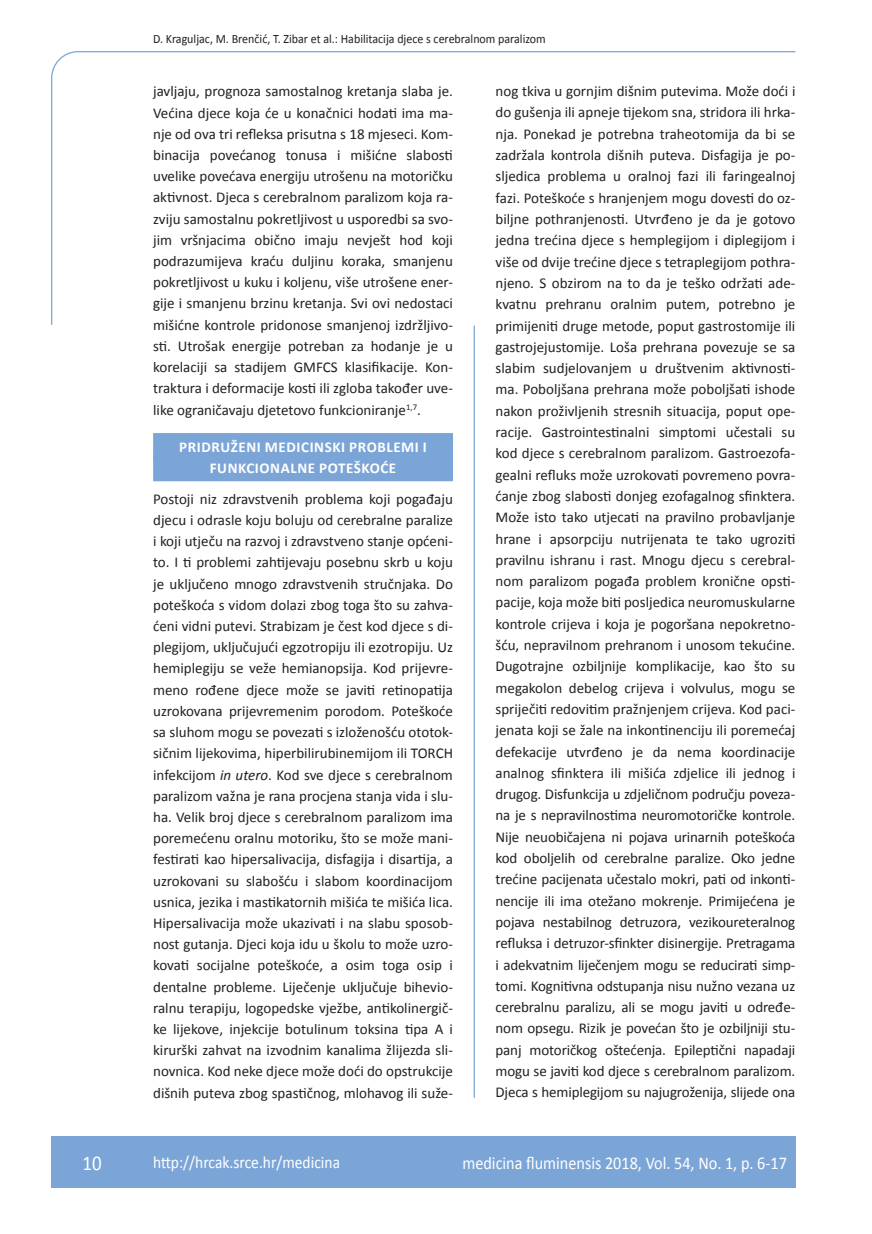
<style>
.page{position:relative;width:872px;height:1234px;background:#fff}
.page>*{position:absolute;margin:0;border:0;box-sizing:border-box;transform-origin:0 0}
.t1{font:21px "Calibri";color:#fff;scale:.9 1}
.t2{font:18px "Calibri";color:#fff;scale:.9 1}
.t3{font:17.25px "Calibri";color:#fff;scale:.9 1}
.t4{font:15px/21.3px "Calibri";letter-spacing:-.005em;color:#231f20;text-align:justify}
.t5{font:700 15px/21.1px "Calibri";letter-spacing:.04em;color:#fff;text-align:center}
.t6{font:12.75px "Calibri";color:#231f20;scale:.94 1}
.s1{font-style:italic}
</style>
<div class="page">
<svg style="left:51px;top:51px;width:745px;height:274px"></svg>
<hr style="left:473px;top:325px;width:2px;height:772px;background:#7ca5d7">
<div style="left:51px;top:1135px;width:744px;height:51px;background:#7ca5d7"></div>
<div style="left:153px;top:433px;width:300px;height:27px;background:#7ca5d7"></div>
<div style="left:153px;top:454px;width:300px;height:27px;background:#7ca5d7"></div>
<p class="t6" style="left:153px;top:30px;width:419px">D. Kraguljac, M. Brenčić, T. Zibar et al.: Habilitacija djece s cerebralnom paralizom</p>
<p class="t4" style="left:153px;top:80px;width:301px">javljaju, prognoza samostalnog kretanja slaba je.<br>Većina djece koja će u konačnici hodati ima ma&shy;nje od ova tri refleksa prisutna s 18 mjeseci. Kom&shy;binacija povećanog tonusa i mišićne slabosti uvelike povećava energiju utrošenu na motoričku aktivnost. Djeca s cerebralnom paralizom koja ra&shy;zviju samostalnu pokretljivost u usporedbi sa svo&shy;jim vršnjacima obično imaju nevješt hod koji podrazumijeva kraću duljinu koraka, smanjenu pokretljivost u kuku i koljenu, više utrošene ener&shy;gije i smanjenu brzinu kretanja. Svi ovi nedostaci mišićne kontrole pridonose smanjenoj izdržljivo&shy;sti. Utrošak energije potreban za hodanje je u korelaciji sa stadijem GMFCS klasifikacije. Kon&shy;traktura i deformacije kosti ili zgloba također uve&shy;like ograničavaju djetetovo funkcioniranje<sup>1,7</sup>.</p>
<p class="t5" style="left:179px;top:435px;width:249px">PRIDRUŽENI MEDICINSKI PROBLEMI I<br>FUNKCIONALNE POTEŠKOĆE</p>
<p class="t4" style="left:153px;top:487px;width:301px">Postoji niz zdravstvenih problema koji pogađaju djecu i odrasle koju boluju od cerebralne paralize i koji utječu na razvoj i zdravstveno stanje općeni&shy;to. I ti problemi zahtijevaju posebnu skrb u koju je uključeno mnogo zdravstvenih stručnjaka. Do poteškoća s vidom dolazi zbog toga što su zahva&shy;ćeni vidni putevi. Strabizam je čest kod djece s di&shy;plegijom, uključujući egzotropiju ili ezotropiju. Uz hemiplegiju se veže hemianopsija. Kod prijevre&shy;meno rođene djece može se javiti retinopatija uzrokovana prijevremenim porodom. Poteškoće sa sluhom mogu se povezati s izloženošću ototok&shy;sičnim lijekovima, hiperbilirubinemijom ili TORCH infekcijom <span class="s1">in utero</span>. Kod sve djece s cerebralnom paralizom važna je rana procjena stanja vida i slu&shy;ha. Velik broj djece s cerebralnom paralizom ima poremećenu oralnu motoriku, što se može mani&shy;festirati kao hipersalivacija, disfagija i disartija, a uzrokovani su slabošću i slabom koordinacijom usnica, jezika i mastikatornih mišića te mišića lica.<br>Hipersalivacija može ukazivati i na slabu sposob&shy;nost gutanja. Djeci koja idu u školu to može uzro&shy;kovati socijalne poteškoće, a osim toga osip i dentalne probleme. Liječenje uključuje bihevio&shy;ralnu terapiju, logopedske vježbe, antikolinergič&shy;ke lijekove, injekcije botulinum toksina tipa A i kirurški zahvat na izvodnim kanalima žlijezda sli&shy;novnica. Kod neke djece može doći do opstrukcije dišnih puteva zbog spastičnog, mlohavog ili suže-</p>
<p class="t4" style="left:495px;top:80px;width:301px">nog tkiva u gornjim dišnim putevima. Može doći i do gušenja ili apneje tijekom sna, stridora ili hrka&shy;nja. Ponekad je potrebna traheotomija da bi se zadržala kontrola dišnih puteva. Disfagija je po&shy;sljedica problema u oralnoj fazi ili faringealnoj fazi. Poteškoće s hranjenjem mogu dovesti do oz&shy;biljne pothranjenosti. Utvrđeno je da je gotovo jedna trećina djece s hemplegijom i diplegijom i više od dvije trećine djece s tetraplegijom pothra&shy;njeno. S obzirom na to da je teško održati ade&shy;kvatnu prehranu oralnim putem, potrebno je primijeniti druge metode, poput gastrostomije ili gastrojejustomije. Loša prehrana povezuje se sa slabim sudjelovanjem u društvenim aktivnosti&shy;ma. Poboljšana prehrana može poboljšati ishode nakon proživljenih stresnih situacija, poput ope&shy;racije. Gastrointestinalni simptomi učestali su kod djece s cerebralnom paralizom. Gastroezofa&shy;gealni refluks može uzrokovati povremeno povra&shy;ćanje zbog slabosti donjeg ezofagalnog sfinktera.<br>Može isto tako utjecati na pravilno probavljanje hrane i apsorpciju nutrijenata te tako ugroziti pravilnu ishranu i rast. Mnogu djecu s cerebral&shy;nom paralizom pogađa problem kronične opsti&shy;pacije, koja može biti posljedica neuromuskularne kontrole crijeva i koja je pogoršana nepokretno&shy;šću, nepravilnom prehranom i unosom tekućine.<br>Dugotrajne ozbiljnije komplikacije, kao što su megakolon debelog crijeva i volvulus, mogu se spriječiti redovitim pražnjenjem crijeva. Kod paci&shy;jenata koji se žale na inkontinenciju ili poremećaj defekacije utvrđeno je da nema koordinacije analnog sfinktera ili mišića zdjelice ili jednog i drugog. Disfunkcija u zdjeličnom području poveza&shy;na je s nepravilnostima neuromotoričke kontrole.<br>Nije neuobičajena ni pojava urinarnih poteškoća kod oboljelih od cerebralne paralize. Oko jedne trećine pacijenata učestalo mokri, pati od inkonti&shy;nencije ili ima otežano mokrenje. Primijećena je pojava nestabilnog detruzora, vezikoureteralnog refluksa i detruzor-sfinkter disinergije. Pretragama i adekvatnim liječenjem mogu se reducirati simp&shy;tomi. Kognitivna odstupanja nisu nužno vezana uz cerebralnu paralizu, ali se mogu javiti u određe&shy;nom opsegu. Rizik je povećan što je ozbiljniji stu&shy;panj motoričkog oštećenja. Epileptični napadaji mogu se javiti kod djece s cerebralnom paralizom.<br>Djeca s hemiplegijom su najugroženija, slijede ona</p>
<h1 class="t1" style="left:82px;top:1149px;width:23px">10</h1>
<p class="t3" style="left:153px;top:1150px;width:209px">http://hrcak.srce.hr/medicina</p>
<p class="t2" style="left:462px;top:1151px;width:362px">medicina fluminensis 2018, Vol. 54, No. 1, p. 6-17</p>
</div>
